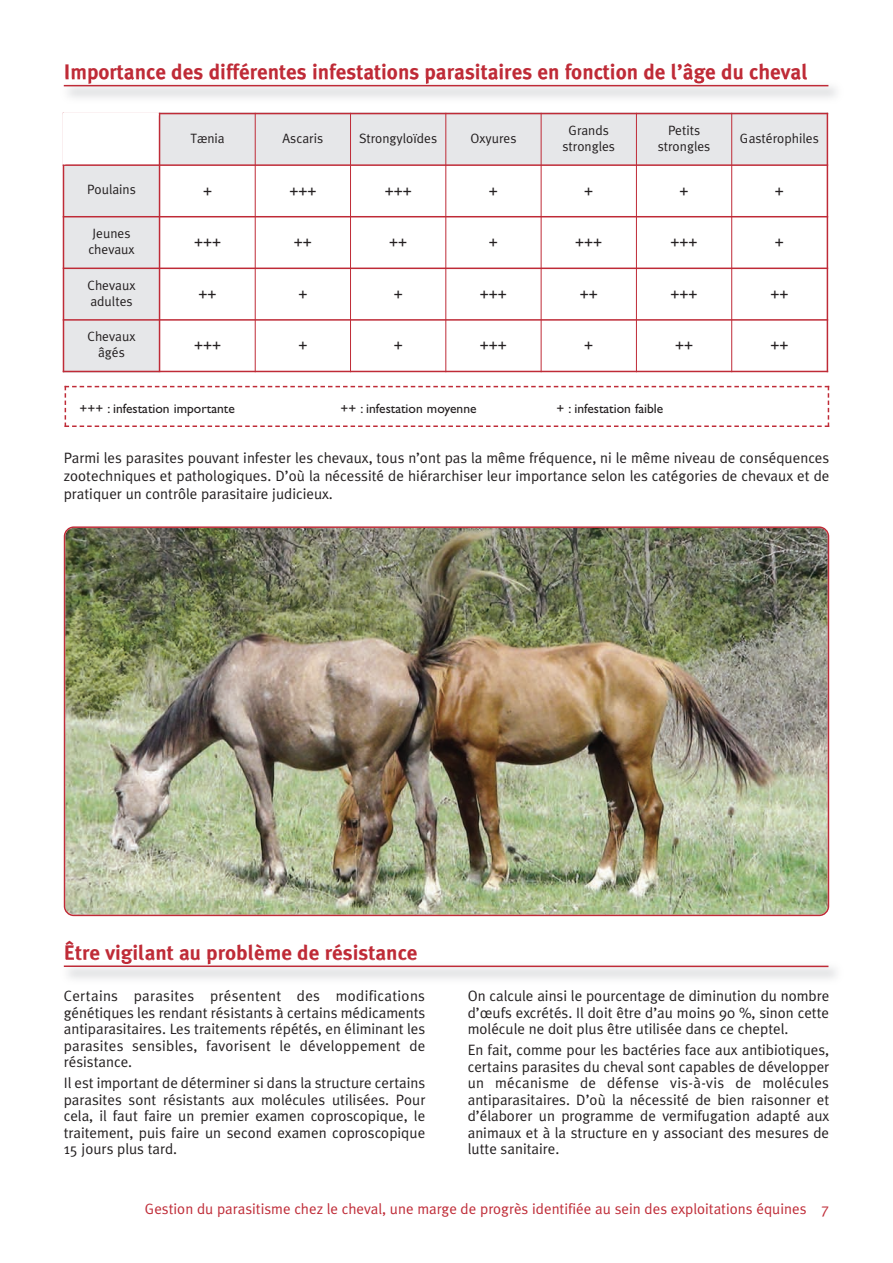
<style>
.page{position:relative;width:893px;height:1263px;background:#fff}
.page>*{position:absolute;margin:0;border:0;box-sizing:border-box;transform-origin:0 0}
.t1{font:700 21px "Meta Plus";color:#bf2b37}
.t2{font:18px "Meta Plus Normal";color:#231f20}
.t3{font:15px/16.5px "Meta Plus Normal";color:#231f20;text-align:justify}
.t4{font:15px "Meta Plus Normal";color:#bf2b37}
.t5{font:13.5px/16.2px "Meta Plus Normal";color:#231f20;text-align:center}
.t6{font:13.5px "Gill Sans Std";color:#231f20}
</style>
<div class="page">
<img style="left:63px;top:959px;width:773px;height:20px">
<img style="left:76px;top:959px;width:98px;height:5px">
<hr style="left:64px;top:965px;width:764px;height:2px;background:#bf2b37">
<img style="left:63px;top:79px;width:773px;height:19px">
<img style="left:66px;top:79px;width:116px;height:5px">
<hr style="left:64px;top:85px;width:764px;height:1px;background:#bf2b37">
<div style="left:160px;top:113px;width:95px;height:52px;background:#e6e7e9"></div>
<div style="left:255px;top:113px;width:95px;height:52px;background:#e6e7e9"></div>
<div style="left:350px;top:113px;width:96px;height:52px;background:#e6e7e9"></div>
<div style="left:446px;top:113px;width:95px;height:52px;background:#e6e7e9"></div>
<div style="left:541px;top:113px;width:95px;height:52px;background:#e6e7e9"></div>
<div style="left:636px;top:113px;width:96px;height:52px;background:#e6e7e9"></div>
<div style="left:732px;top:113px;width:96px;height:52px;background:#e6e7e9"></div>
<div style="left:63px;top:165px;width:97px;height:52px;background:#e6e7e9"></div>
<div style="left:63px;top:217px;width:97px;height:51px;background:#e6e7e9"></div>
<div style="left:63px;top:268px;width:97px;height:52px;background:#e6e7e9"></div>
<div style="left:63px;top:320px;width:97px;height:52px;background:#e6e7e9"></div>
<hr style="left:63px;top:113px;width:1px;height:259px;background:#bf2b37">
<hr style="left:159px;top:113px;width:1px;height:259px;background:#bf2b37">
<hr style="left:255px;top:113px;width:1px;height:259px;background:#bf2b37">
<hr style="left:350px;top:113px;width:1px;height:259px;background:#bf2b37">
<hr style="left:445px;top:113px;width:1px;height:259px;background:#bf2b37">
<hr style="left:541px;top:113px;width:1px;height:259px;background:#bf2b37">
<hr style="left:636px;top:113px;width:1px;height:259px;background:#bf2b37">
<hr style="left:731px;top:113px;width:1px;height:259px;background:#bf2b37">
<hr style="left:827px;top:113px;width:1px;height:259px;background:#bf2b37">
<hr style="left:63px;top:113px;width:765px;height:1px;background:#bf2b37">
<hr style="left:63px;top:164px;width:765px;height:2px;background:#bf2b37">
<hr style="left:63px;top:216px;width:765px;height:1px;background:#bf2b37">
<hr style="left:63px;top:268px;width:765px;height:1px;background:#bf2b37">
<hr style="left:63px;top:319px;width:765px;height:2px;background:#bf2b37">
<hr style="left:63px;top:371px;width:765px;height:1px;background:#bf2b37">
<img style="left:64px;top:526px;width:765px;height:390px">
<hr style="left:64px;top:112px;width:95px;height:3px;background:#fff">
<hr style="left:62px;top:113px;width:3px;height:51px;background:#fff">
<svg style="left:65px;top:386px;width:764px;height:41px"></svg>
<h1 class="t1" style="left:64px;top:60px;width:745px">Importance des différentes infestations parasitaires en fonction de l’âge du cheval</h1>
<p class="t5" style="left:190px;top:130px;width:36px">Tænia</p>
<p class="t5" style="left:283px;top:130px;width:42px">Ascaris</p>
<p class="t5" style="left:359px;top:130px;width:80px">Strongyloïdes</p>
<p class="t5" style="left:470px;top:130px;width:47px">Oxyures</p>
<p class="t5" style="left:562px;top:122px;width:54px">Grands strongles</p>
<p class="t5" style="left:658px;top:122px;width:54px">Petits strongles</p>
<p class="t5" style="left:740px;top:130px;width:80px">Gastérophiles</p>
<p class="t5" style="left:87px;top:182px;width:50px">Poulains</p>
<p class="t2" style="left:203px;top:179px;width:10px">+</p>
<p class="t2" style="left:289px;top:179px;width:28px">+++</p>
<p class="t2" style="left:385px;top:179px;width:28px">+++</p>
<p class="t2" style="left:489px;top:179px;width:10px">+</p>
<p class="t2" style="left:584px;top:179px;width:10px">+</p>
<p class="t2" style="left:680px;top:179px;width:10px">+</p>
<p class="t2" style="left:775px;top:179px;width:10px">+</p>
<p class="t5" style="left:88px;top:225px;width:48px">Jeunes chevaux</p>
<p class="t2" style="left:194px;top:230px;width:28px">+++</p>
<p class="t2" style="left:294px;top:230px;width:19px">++</p>
<p class="t2" style="left:389px;top:230px;width:19px">++</p>
<p class="t2" style="left:489px;top:230px;width:10px">+</p>
<p class="t2" style="left:575px;top:230px;width:28px">+++</p>
<p class="t2" style="left:671px;top:230px;width:28px">+++</p>
<p class="t2" style="left:775px;top:230px;width:10px">+</p>
<p class="t5" style="left:88px;top:277px;width:49px;text-align:left">Chevaux adultes</p>
<p class="t2" style="left:199px;top:282px;width:19px">++</p>
<p class="t2" style="left:298px;top:282px;width:10px">+</p>
<p class="t2" style="left:394px;top:282px;width:10px">+</p>
<p class="t2" style="left:480px;top:282px;width:28px">+++</p>
<p class="t2" style="left:580px;top:282px;width:19px">++</p>
<p class="t2" style="left:671px;top:282px;width:28px">+++</p>
<p class="t2" style="left:770px;top:282px;width:19px">++</p>
<p class="t5" style="left:88px;top:328px;width:49px">Chevaux âgés</p>
<p class="t2" style="left:194px;top:334px;width:28px">+++</p>
<p class="t2" style="left:298px;top:334px;width:10px">+</p>
<p class="t2" style="left:394px;top:334px;width:10px">+</p>
<p class="t2" style="left:480px;top:334px;width:28px">+++</p>
<p class="t2" style="left:584px;top:334px;width:10px">+</p>
<p class="t2" style="left:675px;top:334px;width:19px">++</p>
<p class="t2" style="left:770px;top:334px;width:19px">++</p>
<p class="t6" style="left:80px;top:403px;width:157px">+++ : infestation importante</p>
<p class="t6" style="left:341px;top:403px;width:137px">++ : infestation moyenne</p>
<p class="t6" style="left:557px;top:403px;width:108px">+ : infestation faible</p>
<p class="t3" style="left:64px;top:449px;width:767px;line-height:18px">Parmi les parasites pouvant infester les chevaux, tous n’ont pas la même fréquence, ni le même niveau de conséquences zootechniques et pathologiques. D’où la nécessité de hiérarchiser leur importance selon les catégories de chevaux et de pratiquer un contrôle parasitaire judicieux.</p>
<h1 class="t1" style="left:64px;top:940px;width:355px">Être vigilant au problème de résistance</h1>
<p class="t3" style="left:64px;top:988px;width:363px">Certains parasites présentent des modifications génétiques les rendant résistants à certains médicaments antiparasitaires. Les traitements répétés, en éliminant les parasites sensibles, favorisent le développement de résistance.</p>
<p class="t3" style="left:64px;top:1075px;width:363px">Il est important de déterminer si dans la structure certains parasites sont résistants aux molécules utilisées. Pour cela, il faut faire un premier examen coproscopique, le traitement, puis faire un second examen coproscopique 15 jours plus tard.</p>
<p class="t3" style="left:468px;top:988px;width:363px">On calcule ainsi le pourcentage de diminution du nombre d’œufs excrétés. Il doit être d’au moins 90 %, sinon cette molécule ne doit plus être utilisée dans ce cheptel.</p>
<p class="t3" style="left:468px;top:1042px;width:363px">En fait, comme pour les bactéries face aux antibiotiques, certains parasites du cheval sont capables de développer un mécanisme de défense vis-à-vis de molécules antiparasitaires. D’où la nécessité de bien raisonner et d’élaborer un programme de vermifugation adapté aux animaux et à la structure en y associant des mesures de lutte sanitaire.</p>
<p class="t4" style="left:145px;top:1200px;width:686px">Gestion du parasitisme chez le cheval, une marge de progrès identifiée au sein des exploitations équines 7</p>
</div>
